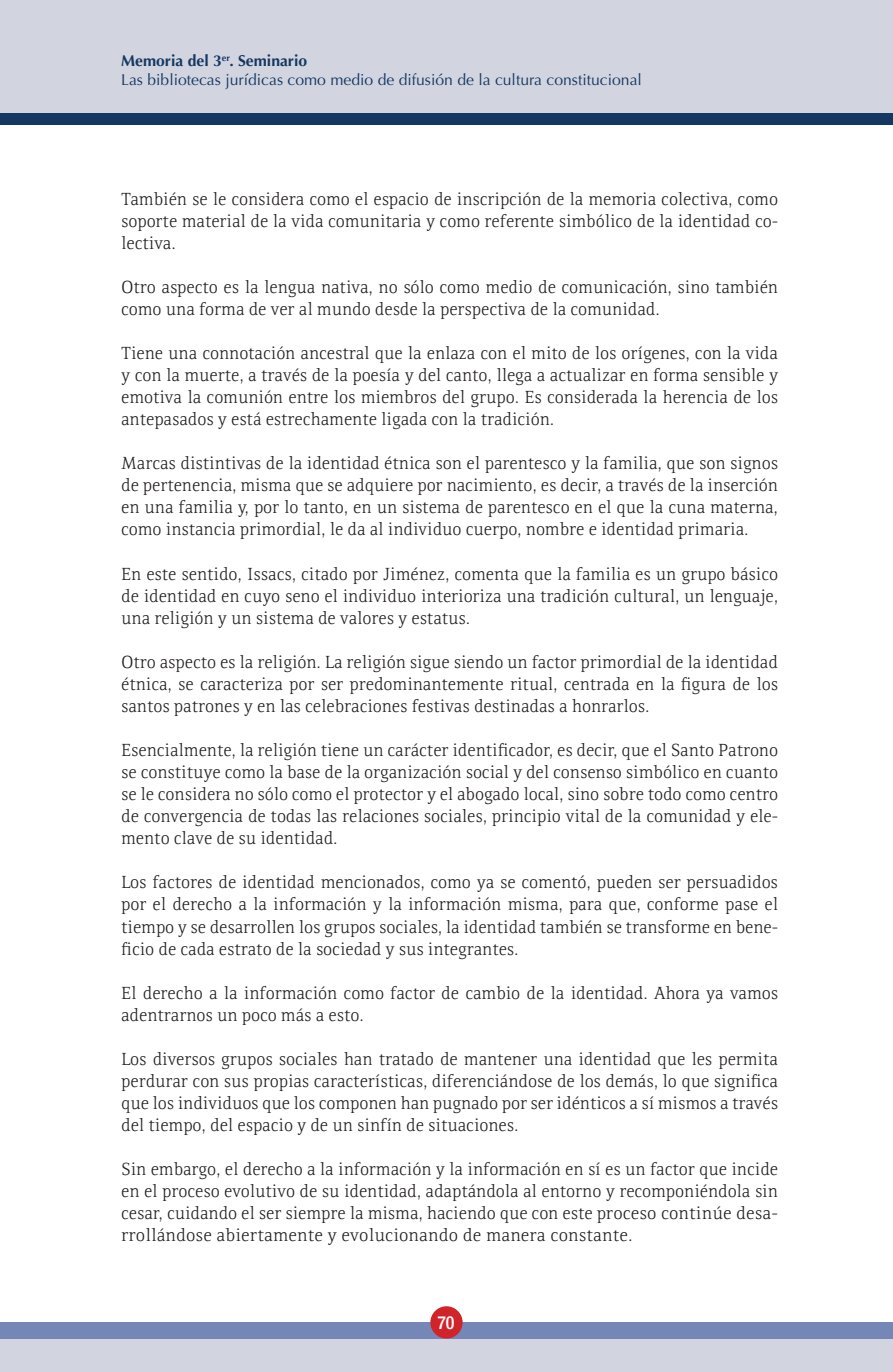
<style>
.page{position:relative;width:893px;height:1372px;background:#fff}
.page>*{position:absolute;margin:0;border:0;box-sizing:border-box;transform-origin:0 0}
.Texto{font:300 18px/22.1px "Resavska ITC Std";letter-spacing:-.01em;color:#231f20;text-align:justify}
.t1{font:500 condensed 18px "Helvetica Neue LT Std";color:#fff}
.t2{font:15.75px/18.9px "Optima";color:#153862}
.s1{font-weight:700}
</style>
<div class="page">
<div style="left:0;top:1338px;width:893px;height:33px;background:#d2d4e0"></div>
<div style="left:0;top:1322px;width:893px;height:16px;background:#7587b7"></div>
<div style="left:430px;top:1306px;width:33px;height:32px;background:#d1232a;border-radius:50%"></div>
<div style="left:0;top:0;width:893px;height:123px;background:#d2d4e0"></div>
<div style="left:0;top:113px;width:893px;height:12px;background:#153862"></div>
<p class="t2" style="left:121px;top:52px;width:522px"><span class="s1">Memoria del 3</span><sup>er</sup><span class="s1">. Seminario<br></span>Las bibliotecas jurídicas como medio de difusión de la cultura constitucional</p>
<p class="Texto" style="left:121px;top:187px;width:658px">También se le considera como el espacio de inscripción de la memoria colectiva, como soporte material de la vida comunitaria y como referente simbólico de la identidad co&shy;lectiva.</p>
<p class="Texto" style="left:121px;top:276px;width:658px">Otro aspecto es la lengua nativa, no sólo como medio de comunicación, sino también como una forma de ver al mundo desde la perspectiva de la comunidad.</p>
<p class="Texto" style="left:121px;top:342px;width:659px">Tiene una connotación ancestral que la enlaza con el mito de los orígenes, con la vida y con la muerte, a través de la poesía y del canto, llega a actualizar en forma sensible y emotiva la comunión entre los miembros del grupo. Es considerada la herencia de los antepasados y está estrechamente ligada con la tradición.</p>
<p class="Texto" style="left:121px;top:452px;width:658px">Marcas distintivas de la identidad étnica son el parentesco y la familia, que son signos de pertenencia, misma que se adquiere por nacimiento, es decir, a través de la inserción en una familia y, por lo tanto, en un sistema de parentesco en el que la cuna materna, como instancia primordial, le da al individuo cuerpo, nombre e identidad primaria.</p>
<p class="Texto" style="left:121px;top:562px;width:658px">En este sentido, Issacs, citado por Jiménez, comenta que la familia es un grupo básico de identidad en cuyo seno el individuo interioriza una tradición cultural, un lenguaje, una religión y un sistema de valores y estatus.</p>
<p class="Texto" style="left:121px;top:650px;width:658px">Otro aspecto es la religión. La religión sigue siendo un factor primordial de la identidad étnica, se caracteriza por ser predominantemente ritual, centrada en la figura de los santos patrones y en las celebraciones festivas destinadas a honrarlos.</p>
<p class="Texto" style="left:121px;top:739px;width:658px">Esencialmente, la religión tiene un carácter identificador, es decir, que el Santo Patrono se constituye como la base de la organización social y del consenso simbólico en cuanto se le considera no sólo como el protector y el abogado local, sino sobre todo como centro de convergencia de todas las relaciones sociales, principio vital de la comunidad y ele&shy;mento clave de su identidad.</p>
<p class="Texto" style="left:121px;top:871px;width:659px">Los factores de identidad mencionados, como ya se comentó, pueden ser persuadidos por el derecho a la información y la información misma, para que, conforme pase el tiempo y se desarrollen los grupos sociales, la identidad también se transforme en bene&shy;ficio de cada estrato de la sociedad y sus integrantes.</p>
<p class="Texto" style="left:121px;top:981px;width:659px">El derecho a la información como factor de cambio de la identidad. Ahora ya vamos adentrarnos un poco más a esto.</p>
<p class="Texto" style="left:121px;top:1047px;width:658px">Los diversos grupos sociales han tratado de mantener una identidad que les permita perdurar con sus propias características, diferenciándose de los demás, lo que significa que los individuos que los componen han pugnado por ser idénticos a sí mismos a través del tiempo, del espacio y de un sinfín de situaciones.</p>
<p class="Texto" style="left:121px;top:1158px;width:658px">Sin embargo, el derecho a la información y la información en sí es un factor que incide en el proceso evolutivo de su identidad, adaptándola al entorno y recomponiéndola sin cesar, cuidando el ser siempre la misma, haciendo que con este proceso continúe desa&shy;rrollándose abiertamente y evolucionando de manera constante.</p>
<p class="t1" style="left:437px;top:1311px;width:19px">70</p>
</div>
